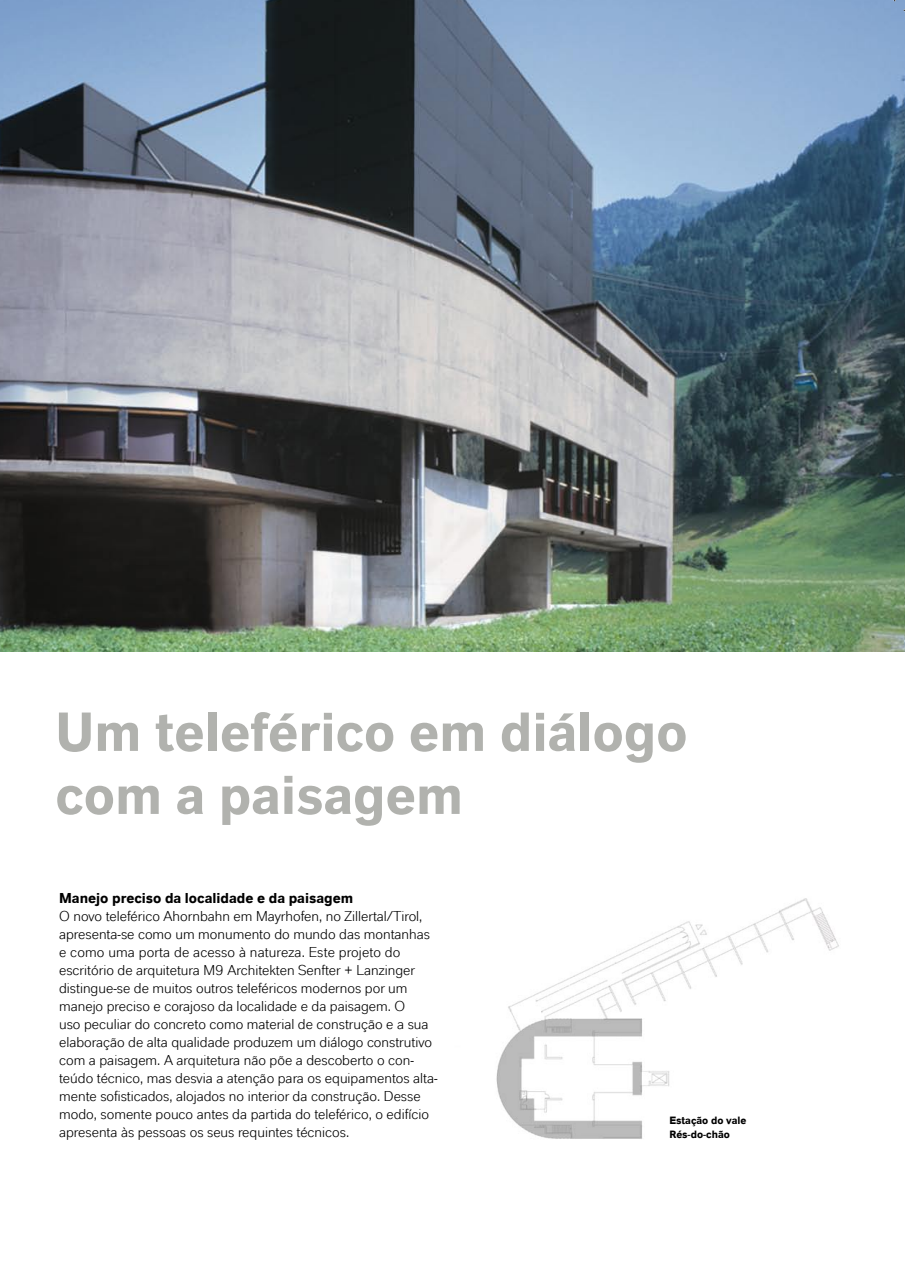
<style>
.page{position:relative;width:905px;height:1271px;background:#fff}
.page>*{position:absolute;margin:0;border:0;box-sizing:border-box;transform-origin:0 0}
.t1{font:700 54px/63px "Lanxess";color:#b1b2ae}
.t2{font:14.25px/18px "Lanxess";color:#000}
.t3{font:700 14.25px "Lanxess";color:#000}
.t4{font:700 10.5px/13.5px "Lanxess";color:#000}
</style>
<div class="page">
<img style="left:0;top:0;width:905px;height:651px">
<img style="left:496px;top:898px;width:343px;height:241px">
<h1 class="t1" style="left:55px;top:699px;width:634px">Um teleférico em diálogo com a paisagem</h1>
<p class="t3" style="left:59px;top:889px;width:296px">Manejo preciso da localidade e da paisagem</p>
<p class="t2" style="left:59px;top:907px;width:380px">O novo teleférico Ahornbahn em Mayrhofen, no Zillertal/Tirol, apresenta-se como um monumento do mundo das montanhas e como uma porta de acesso à natureza. Este projeto do escritório de arquitetura M9 Architekten Senfter + Lanzinger distingue-se de muitos outros teleféricos modernos por um manejo preciso e corajoso da localidade e da paisagem. O<br>uso peculiar do concreto como material de construção e a sua elaboração de alta qualidade produzem um diálogo construtivo com a paisagem. A arquitetura não põe a descoberto o con&shy;teúdo técnico, mas desvia a atenção para os equipamentos alta&shy;mente sofisticados, alojados no interior da construção. Desse modo, somente pouco antes da partida do teleférico, o edifício apresenta às pessoas os seus requintes técnicos.</p>
<p class="t4" style="left:669px;top:1114px;width:79px">Estação do vale<br>Rés-do-chão</p>
</div>
